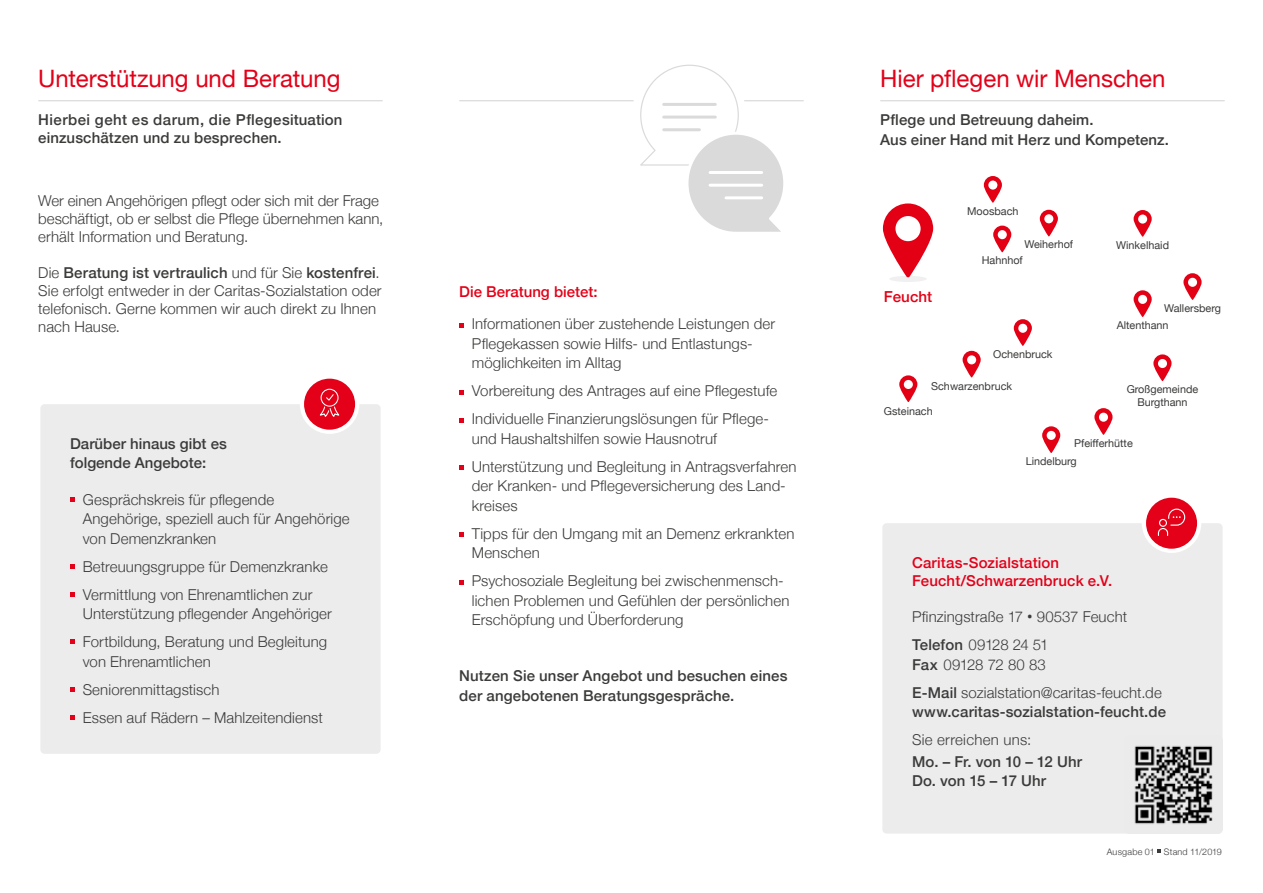
<style>
.page{position:relative;width:1263px;height:893px;background:#fff}
.page>*{position:absolute;margin:0;border:0;box-sizing:border-box;transform-origin:0 0}
.t1{font:24px "Helvetica Neue";letter-spacing:-.005em;color:#e30018}
.t2{font:500 15.15px "Helvetica Neue";color:#e30015}
.t3{font:300 15px/28px "Helvetica Neue";letter-spacing:.005em;color:#3b3b3a}
.t4{font:500 15px/19.5px "Helvetica Neue";letter-spacing:.01em;color:#3b3b3a}
.t5{font:500 15px/18px "Helvetica Neue";letter-spacing:.005em;color:#e30018}
.t6{font:10.8px/13px "Helvetica Neue";color:#3a3a39;text-align:center}
.t7{font:300 9px "Helvetica Neue";letter-spacing:.025em;color:#3b3b3a}
.s1{font-weight:500}
.s2{font-family:"Roboto";font-weight:700}
</style>
<div class="page">
<svg style="left:984px;top:176px;width:18px;height:27px"></svg>
<svg style="left:993px;top:226px;width:18px;height:26px"></svg>
<svg style="left:1040px;top:210px;width:18px;height:26px"></svg>
<svg style="left:1153px;top:354px;width:18px;height:27px"></svg>
<svg style="left:1133px;top:290px;width:19px;height:27px"></svg>
<svg style="left:1133px;top:210px;width:19px;height:27px"></svg>
<svg style="left:1014px;top:319px;width:18px;height:27px"></svg>
<svg style="left:899px;top:375px;width:18px;height:27px"></svg>
<svg style="left:962px;top:351px;width:19px;height:27px"></svg>
<svg style="left:1183px;top:273px;width:18px;height:27px"></svg>
<svg style="left:1094px;top:408px;width:18px;height:27px"></svg>
<svg style="left:1042px;top:426px;width:18px;height:27px"></svg>
<div style="left:889px;top:276px;width:38px;height:6px;background:#f0f0f0;border-radius:50%"></div>
<svg style="left:883px;top:203px;width:50px;height:75px"></svg>
<svg style="left:1157px;top:850px;width:4px;height:3px"></svg>
<div style="left:882px;top:523px;width:340px;height:311px;background:#ececed;border-radius:4px"></div>
<div style="left:1142px;top:493px;width:59px;height:60px;background:#fff;border-radius:50%"></div>
<div style="left:1146px;top:498px;width:51px;height:51px;background:#e30018;border-radius:50%"></div>
<svg style="left:1158px;top:509px;width:27px;height:27px"></svg>
<hr style="left:880px;top:100px;width:345px;height:1px;background:#dadada">
<hr style="left:38px;top:100px;width:345px;height:1px;background:#dadada">
<svg style="left:1125px;top:736px;width:97px;height:98px"></svg>
<svg style="left:459px;top:323px;width:4px;height:4px"></svg>
<svg style="left:459px;top:390px;width:4px;height:4px"></svg>
<svg style="left:459px;top:418px;width:4px;height:4px"></svg>
<svg style="left:459px;top:465px;width:4px;height:5px"></svg>
<svg style="left:459px;top:532px;width:4px;height:5px"></svg>
<svg style="left:459px;top:580px;width:4px;height:4px"></svg>
<hr style="left:459px;top:100px;width:175px;height:1px;background:#dadada">
<hr style="left:744px;top:100px;width:60px;height:1px;background:#dadada">
<svg style="left:640px;top:64px;width:152px;height:168px"></svg>
<hr style="left:710px;top:171px;width:52px;height:3px;background:#fff">
<hr style="left:726px;top:196px;width:36px;height:3px;background:#fff">
<hr style="left:710px;top:184px;width:52px;height:3px;background:#fff">
<div style="left:40px;top:404px;width:341px;height:350px;background:#ececed;border-radius:4px"></div>
<svg style="left:70px;top:497px;width:4px;height:4px"></svg>
<svg style="left:70px;top:564px;width:4px;height:4px"></svg>
<svg style="left:70px;top:592px;width:4px;height:4px"></svg>
<svg style="left:70px;top:640px;width:4px;height:4px"></svg>
<svg style="left:70px;top:687px;width:4px;height:4px"></svg>
<svg style="left:70px;top:715px;width:4px;height:4px"></svg>
<div style="left:300px;top:374px;width:59px;height:60px;background:#fff;border-radius:50%"></div>
<div style="left:304px;top:379px;width:51px;height:51px;background:#e30018;border-radius:50%"></div>
<div style="left:321px;top:389px;width:17px;height:18px;border:1px solid #fff;border-radius:50%"></div>
<svg style="left:320px;top:393px;width:20px;height:24px"></svg>
<h1 class="t1" style="left:38px;top:61px;width:304px">Unterstützung und Beratung</h1>
<p class="t4" style="left:38px;top:110px;width:306px;line-height:18px">Hierbei geht es darum, die Pflegesituation einzuschätzen und zu besprechen.</p>
<p class="t3" style="left:38px;top:190px;width:346px;line-height:18px">Wer einen Angehörigen pflegt oder sich mit der Frage beschäftigt, ob er selbst die Pflege übernehmen kann, erhält Information und Beratung.</p>
<p class="t3" style="left:38px;top:262px;width:345px;line-height:18px">Die <span class="s1">Beratung ist vertraulich</span> und für Sie <span class="s1">kostenfrei</span>.<br>Sie erfolgt entweder in der Caritas-Sozialstation oder telefonisch. Gerne kommen wir auch direkt zu Ihnen nach Hause.</p>
<p class="t4" style="left:70px;top:432px;width:158px">Darüber hinaus gibt es folgende Angebote:</p>
<p class="t3" style="left:83px;top:488px;width:268px;line-height:19.5px">Gesprächskreis für pflegende<br>Angehörige, speziell auch für Angehörige von Demenzkranken</p>
<p class="t3" style="left:83px;top:551px;width:246px">Betreuungsgruppe für Demenzkranke<br>Vermittlung von Ehrenamtlichen zur</p>
<p class="t3" style="left:83px;top:599px;width:251px">Unterstützung pflegender Angehöriger<br>Fortbildung, Beratung und Begleitung</p>
<p class="t3" style="left:83px;top:646px;width:242px">von Ehrenamtlichen<br>Seniorenmittagstisch<br>Essen auf Rädern – Mahlzeitendienst</p>
<p class="t5" style="left:459px;top:281px;width:140px">Die Beratung bietet:</p>
<p class="t3" style="left:472px;top:313px;width:305px;line-height:19.5px">Informationen über zustehende Leistungen der<br>Pflegekassen sowie Hilfs- und Entlastungs&shy;möglichkeiten im Alltag</p>
<p class="t3" style="left:472px;top:376px;width:307px">Vorbereitung des Antrages auf eine Pflegestufe<br>Individuelle Finanzierungslösungen für Pflege-</p>
<p class="t3" style="left:472px;top:423px;width:326px">und Haushaltshilfen sowie Hausnotruf<br>Unterstützung und Begleitung in Antragsverfahren</p>
<p class="t3" style="left:472px;top:475px;width:315px;line-height:19.5px">der Kranken- und Pflegeversicherung des Land&shy;kreises</p>
<p class="t3" style="left:472px;top:523px;width:324px;line-height:19.5px">Tipps für den Umgang mit an Demenz erkrankten<br>Menschen</p>
<p class="t3" style="left:472px;top:570px;width:319px;line-height:19.5px">Psychosoziale Begleitung bei zwischenmensch&shy;lichen Problemen und Gefühlen der persönlichen<br>Erschöpfung und Überforderung</p>
<p class="t4" style="left:459px;top:665px;width:330px">Nutzen Sie unser Angebot und besuchen eines der angebotenen Beratungsgespräche.</p>
<h1 class="t1" style="left:880px;top:61px;width:287px">Hier pflegen wir Menschen</h1>
<p class="t4" style="left:880px;top:109px;width:290px">Pflege und Betreuung daheim.<br>Aus einer Hand mit Herz und Kompetenz.</p>
<p class="t6" style="left:967px;top:205px;width:53px">Moosbach</p>
<p class="t6" style="left:1024px;top:239px;width:50px">Weiherhof</p>
<p class="t2" style="left:884px;top:284px;width:50px">Feucht</p>
<p class="t6" style="left:982px;top:255px;width:43px">Hahnhof</p>
<p class="t6" style="left:993px;top:349px;width:61px">Ochenbruck</p>
<p class="t6" style="left:931px;top:380px;width:82px">Schwarzenbruck</p>
<p class="t6" style="left:884px;top:405px;width:50px">Gsteinach</p>
<p class="t6" style="left:1116px;top:239px;width:54px">Winkelhaid</p>
<p class="t6" style="left:1164px;top:302px;width:58px">Wallersberg</p>
<p class="t6" style="left:1117px;top:319px;width:53px">Altenthann</p>
<p class="t6" style="left:1127px;top:384px;width:73px">Großgemeinde<br>Burgthann</p>
<p class="t6" style="left:1026px;top:434px;width:109px;line-height:18.5px;text-align:left;text-indent:48px">Pfeifferhütte<br>Lindelburg</p>
<p class="t5" style="left:912px;top:552px;width:202px">Caritas-Sozialstation<br>Feucht/Schwarzenbruck e.V.</p>
<p class="t3" style="left:912px;top:602px;width:217px">Pfinzingstraße 17 <span class="s2">•</span> 90537 Feucht<br><span class="s1">Telefon</span> 09128 24 51</p>
<p class="t3" style="left:912px;top:649px;width:251px"><span class="s1">Fax</span> 09128 72 80 83<br><span class="s1">E-Mail</span> sozialstation@caritas-feucht.de</p>
<p class="t4" style="left:912px;top:701px;width:255px">www.caritas-sozialstation-feucht.de</p>
<p class="t3" style="left:912px;top:725px;width:121px">Sie erreichen uns:</p>
<p class="t4" style="left:912px;top:750px;width:171px">Mo. – Fr. von 10 – 12 Uhr<br>Do. von 15 – 17 Uhr</p>
<p class="t7" style="left:1107px;top:844px;width:117px">Ausgabe 01 Stand 11/2019</p>
</div>
